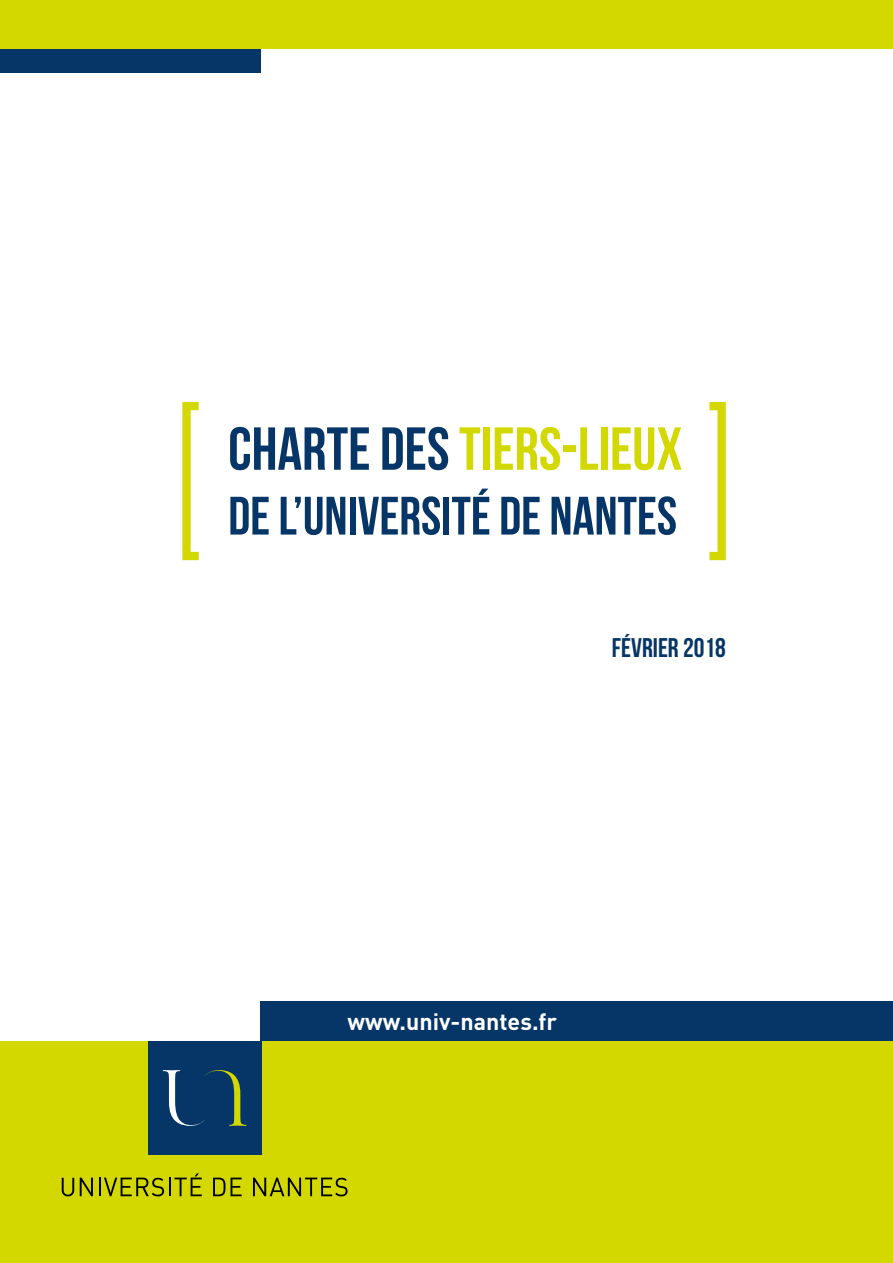
<style>
.page{position:relative;width:893px;height:1263px;background:#fff}
.page>*{position:absolute;margin:0;border:0;box-sizing:border-box;transform-origin:0 0}
.t1{font:60.6px "Bebas Neue";color:#d3d800}
.t2{font:54px "Bebas Neue";color:#063567}
.t3{font:27px "Bebas Neue";color:#063567}
.t4{font:700 23.25px "DIN Pro";color:#fff}
.s1{color:#063567}
</style>
<div class="page">
<div style="left:261px;top:1001px;width:632px;height:40px;background:#063567"></div>
<div style="left:0;top:49px;width:261px;height:24px;background:#063567"></div>
<div style="left:0;top:0;width:893px;height:49px;background:#d3d800"></div>
<div style="left:0;top:1041px;width:893px;height:222px;background:#d3d800"></div>
<svg style="left:62px;top:1178px;width:12px;height:18px"></svg>
<svg style="left:80px;top:1177px;width:13px;height:19px"></svg>
<svg style="left:99px;top:1173px;width:103px;height:23px"></svg>
<svg style="left:213px;top:1177px;width:12px;height:19px"></svg>
<svg style="left:231px;top:1177px;width:11px;height:19px"></svg>
<svg style="left:253px;top:1177px;width:95px;height:19px"></svg>
<div style="left:148px;top:1041px;width:113px;height:114px;background:#063567"></div>
<svg style="left:163px;top:1070px;width:84px;height:56px"></svg>
<svg style="left:182px;top:402px;width:17px;height:158px"></svg>
<svg style="left:709px;top:402px;width:17px;height:158px"></svg>
<p class="t1" style="left:228px;top:415px;width:456px"><span class="s1">CHARTE DES</span> TIERS-LIEUX</p>
<p class="t2" style="left:228px;top:486px;width:450px">DE L’UNIVERSITÉ DE NANTES</p>
<p class="t3" style="left:612px;top:632px;width:115px">FÉVRIER 2018</p>
<p class="t4" style="left:348px;top:1002px;width:211px">www.univ-nantes.fr</p>
</div>
